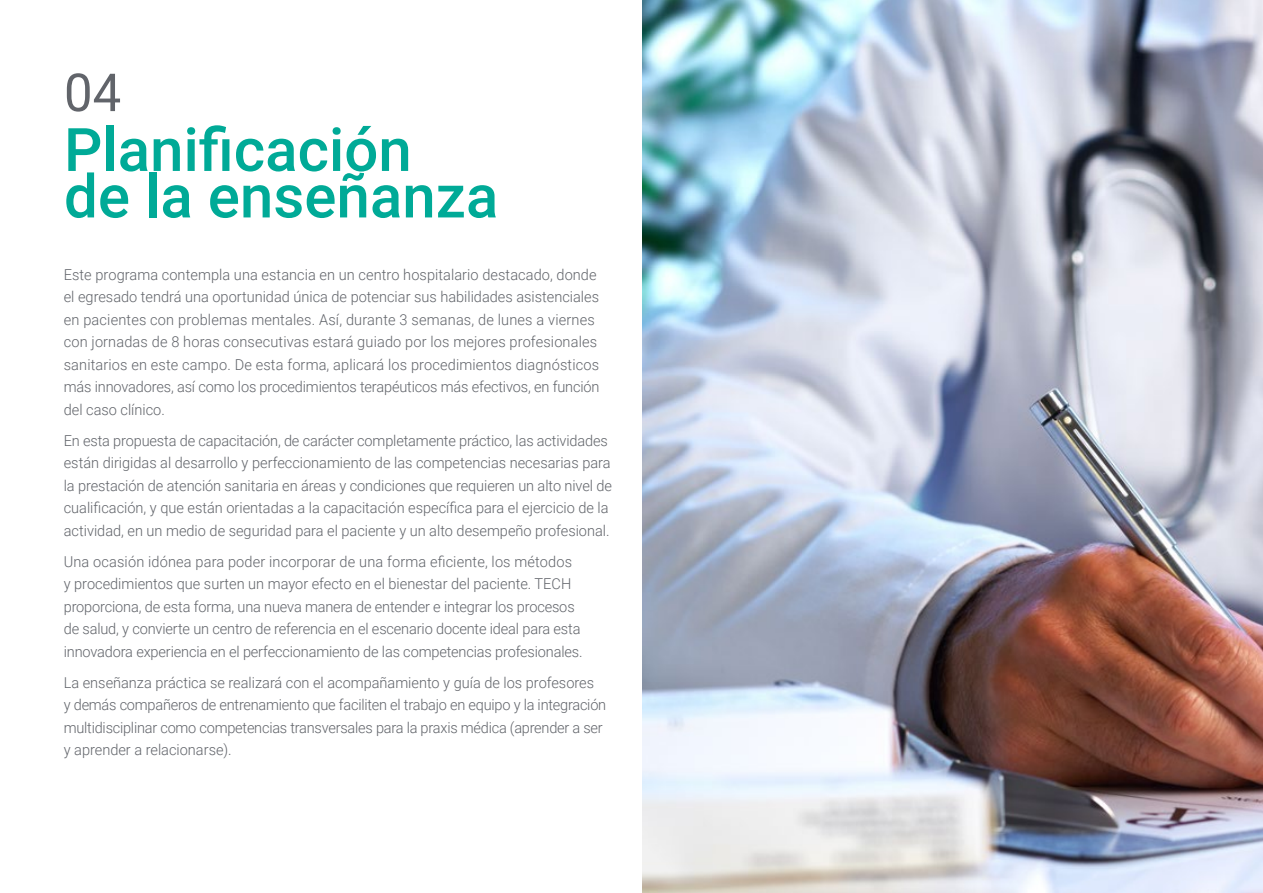
<style>
.page{position:relative;width:1263px;height:893px;background:#fff}
.page>*{position:absolute;margin:0;border:0;box-sizing:border-box;transform-origin:0 0}
.t1{font:500 60px/46.5px "Roboto";color:#00aa97}
.t2{font:52.5px "Roboto";color:#61646a}
.t3{font:300 15px/22.5px "Roboto";color:#61646a}
</style>
<div class="page">
<img style="left:642px;top:0;width:621px;height:893px">
<h2 class="t2" style="left:64px;top:56px;width:59px">04</h2>
<h1 class="t1" style="left:64px;top:124px;width:436px">Planificación<br>de la enseñanza</h1>
<p class="t3" style="left:64px;top:262px;width:537px">Este programa contempla una estancia en un centro hospitalario destacado, donde el egresado tendrá una oportunidad única de potenciar sus habilidades asistenciales en pacientes con problemas mentales. Así, durante 3 semanas, de lunes a viernes con jornadas de 8 horas consecutivas estará guiado por los mejores profesionales sanitarios en este campo. De esta forma, aplicará los procedimientos diagnósticos más innovadores, así como los procedimientos terapéuticos más efectivos, en función del caso clínico.</p>
<p class="t3" style="left:64px;top:428px;width:550px">En esta propuesta de capacitación, de carácter completamente práctico, las actividades están dirigidas al desarrollo y perfeccionamiento de las competencias necesarias para la prestación de atención sanitaria en áreas y condiciones que requieren un alto nivel de cualificación, y que están orientadas a la capacitación específica para el ejercicio de la actividad, en un medio de seguridad para el paciente y un alto desempeño profesional.</p>
<p class="t3" style="left:64px;top:549px;width:520px">Una ocasión idónea para poder incorporar de una forma eficiente, los métodos y procedimientos que surten un mayor efecto en el bienestar del paciente. TECH proporciona, de esta forma, una nueva manera de entender e integrar los procesos de salud, y convierte un centro de referencia en el escenario docente ideal para esta innovadora experiencia en el perfeccionamiento de las competencias profesionales.</p>
<p class="t3" style="left:64px;top:670px;width:544px">La enseñanza práctica se realizará con el acompañamiento y guía de los profesores<br>y demás compañeros de entrenamiento que faciliten el trabajo en equipo y la integración multidisciplinar como competencias transversales para la praxis médica (aprender a ser y aprender a relacionarse).</p>
</div>
